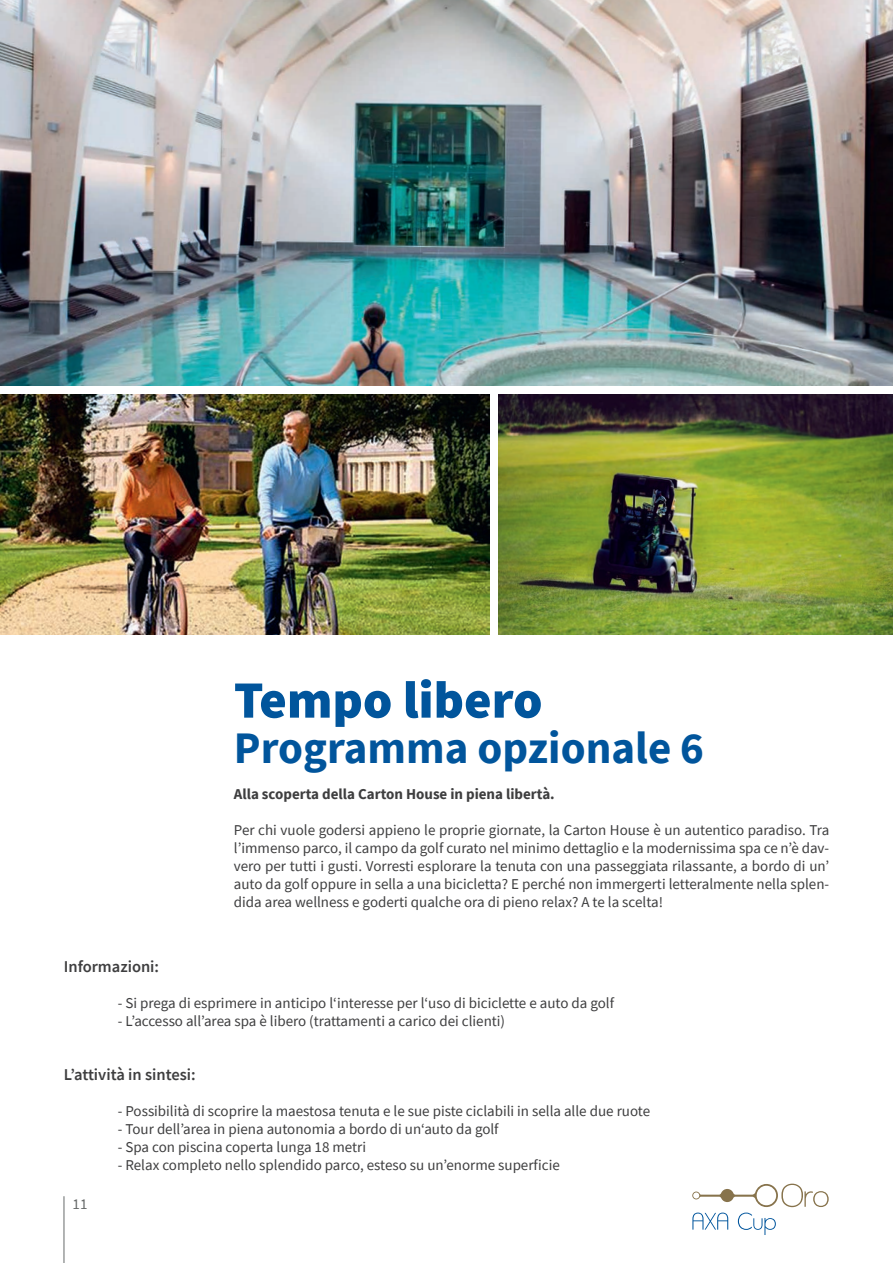
<style>
.page{position:relative;width:893px;height:1263px;background:#fff}
.page>*{position:absolute;margin:0;border:0;box-sizing:border-box;transform-origin:0 0}
.t1{font:900 52.5px "Source Sans Pro";color:#01559c}
.t2{font:700 45px "Source Sans Pro";color:#01559c}
.t3{font:600 16.5px "Source Sans Pro";color:#3e3e3f}
.t4{font:15px/18px "Source Sans Pro";color:#3e3e3f;text-align:justify}
.t5{font:700 15px "Source Sans Pro";color:#3e3e3f}
.t6{font:15px "Source Sans Pro";color:#676a6a}
</style>
<div class="page">
<img style="left:0;top:0;width:893px;height:386px">
<img style="left:0;top:394px;width:489px;height:240px">
<img style="left:499px;top:394px;width:394px;height:240px">
<hr style="left:64px;top:1196px;width:1px;height:67px;background:#676a6a">
<svg style="left:692px;top:1184px;width:137px;height:51px"></svg>
<h1 class="t1" style="left:234px;top:664px;width:310px">Tempo libero</h1>
<h2 class="t2" style="left:234px;top:717px;width:472px">Programma opzionale 6</h2>
<p class="t5" style="left:234px;top:783px;width:322px">Alla scoperta della Carton House in piena libertà.</p>
<p class="t4" style="left:234px;top:820px;width:597px">Per chi vuole godersi appieno le proprie giornate, la Carton House è un autentico paradiso. Tra l’immenso parco, il campo da golf curato nel minimo dettaglio e la modernissima spa ce n’è dav&shy;vero per tutti i gusti. Vorresti esplorare la tenuta con una passeggiata rilassante, a bordo di un’ auto da golf oppure in sella a una bicicletta? E perché non immergerti letteralmente nella splen&shy;dida area wellness e goderti qualche ora di pieno relax? A te la scelta!</p>
<p class="t3" style="left:64px;top:956px;width:97px">Informazioni:</p>
<p class="t4" style="left:118px;top:994px;width:498px">- Si prega di esprimere in anticipo l‘interesse per l‘uso di biciclette e auto da golf</p>
<p class="t4" style="left:118px;top:1012px;width:389px">- L’accesso all’area spa è libero (trattamenti a carico dei clienti)</p>
<p class="t3" style="left:64px;top:1064px;width:133px">L’attività in sintesi:</p>
<p class="t4" style="left:118px;top:1102px;width:534px">- Possibilità di scoprire la maestosa tenuta e le sue piste ciclabili in sella alle due ruote</p>
<p class="t4" style="left:118px;top:1120px;width:382px">- Tour dell’area in piena autonomia a bordo di un‘auto da golf</p>
<p class="t4" style="left:118px;top:1138px;width:250px">- Spa con piscina coperta lunga 18 metri</p>
<p class="t4" style="left:118px;top:1156px;width:444px">- Relax completo nello splendido parco, esteso su un’enorme superficie</p>
<p class="t6" style="left:73px;top:1194px;width:16px">11</p>
</div>
